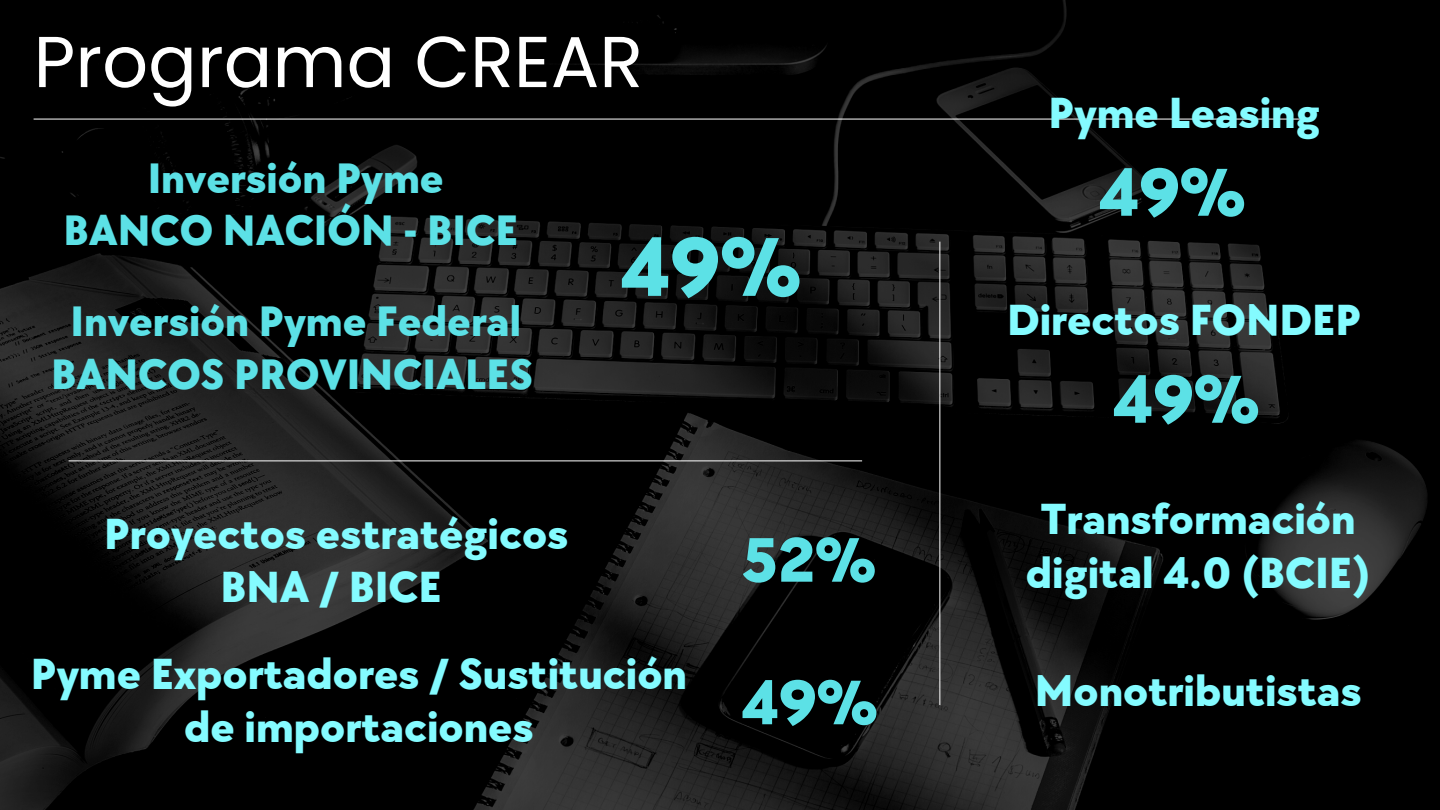
<style>
.page{position:relative;width:1440px;height:810px;background:#fff}
.page>*{position:absolute;margin:0;border:0;box-sizing:border-box;transform-origin:0 0}
.t1{font:800 86.2px "TT Chocolates";color:#5ce1e6}
.t2{font:72px "Poppins";color:#fff}
.t3{font:800 70px "TT Chocolates";color:#5ce1e6}
.t4{font:800 65px "TT Chocolates";color:#5ce1e6}
.t5{font:800 45px/53.2px "TT Chocolates";color:#84fbff;text-align:center}
.t6{font:800 44px "TT Chocolates";color:#5ce1e6}
</style>
<div class="page">
<img style="left:0;top:0;width:1440px;height:810px">
<hr style="left:34px;top:119px;width:1278px;height:1px;background:#fff">
<hr style="left:69px;top:461px;width:793px;height:1px;background:#fff">
<hr style="left:939px;top:242px;width:1px;height:463px;background:#fff">
<p class="t2" style="left:34px;top:12px;width:611px">Programa CREAR</p>
<p class="t6" style="left:148px;top:153px;width:298px">Inversión Pyme</p>
<p class="t6" style="left:63px;top:205px;width:456px">BANCO NACIÓN - BICE</p>
<p class="t6" style="left:70px;top:297px;width:452px">Inversión Pyme Federal</p>
<p class="t6" style="left:51px;top:349px;width:484px">BANCOS PROVINCIALES</p>
<p class="t5" style="left:104px;top:509px;width:466px">Proyectos estratégicos<br>BNA / BICE</p>
<p class="t1" style="left:621px;top:218px;width:182px">49%</p>
<p class="t4" style="left:742px;top:523px;width:136px">52%</p>
<p class="t5" style="left:31px;top:649px;width:658px">Pyme Exportadores / Sustitución de importaciones</p>
<p class="t4" style="left:742px;top:666px;width:138px">49%</p>
<p class="t5" style="left:1049px;top:88px;width:273px">Pyme Leasing</p>
<p class="t3" style="left:1099px;top:153px;width:148px">49%</p>
<p class="t5" style="left:1007px;top:295px;width:356px">Directos FONDEP</p>
<p class="t3" style="left:1113px;top:360px;width:148px">49%</p>
<p class="t5" style="left:1026px;top:494px;width:346px">Transformación digital 4.0 (BCIE)</p>
<p class="t5" style="left:1035px;top:666px;width:328px">Monotributistas</p>
</div>
